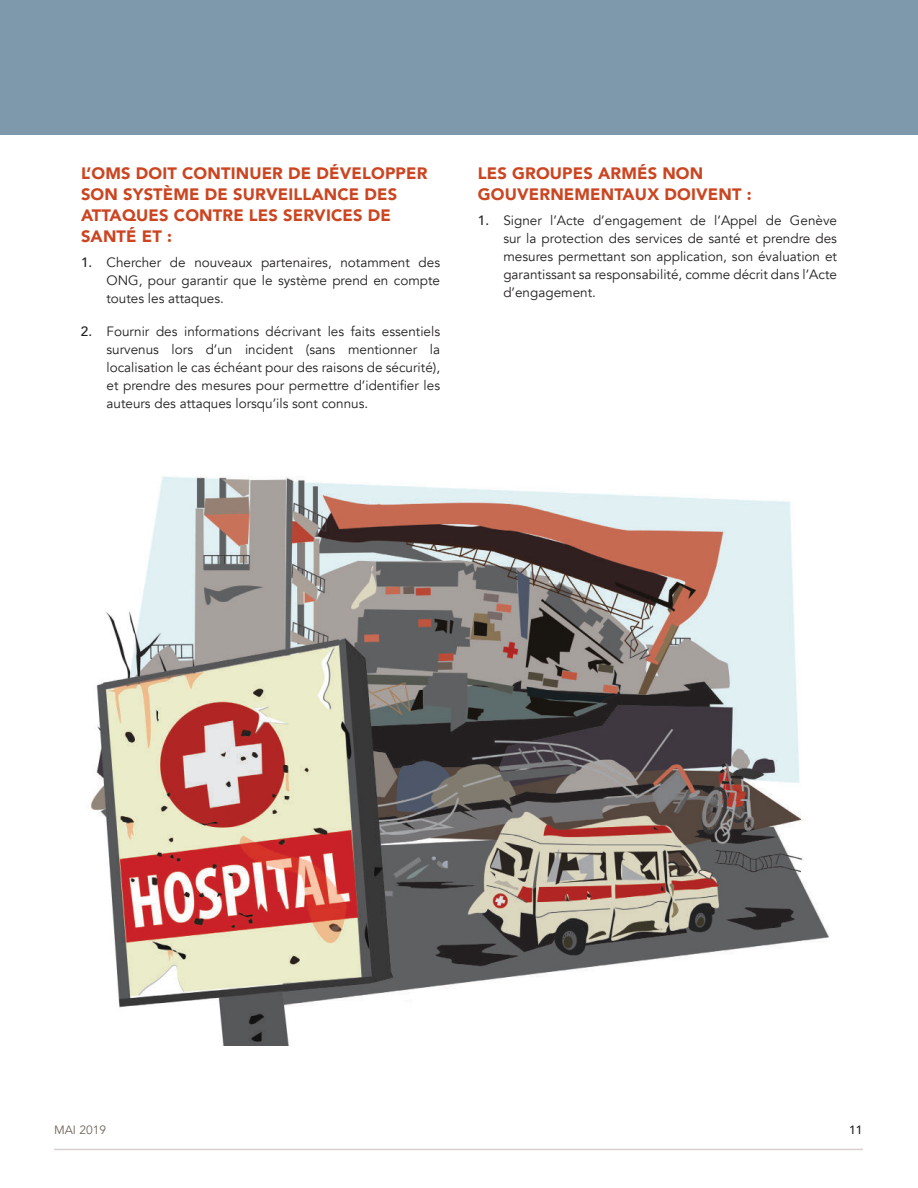
<style>
.page{position:relative;width:918px;height:1188px;background:#fff}
.page>*{position:absolute;margin:0;border:0;box-sizing:border-box;transform-origin:0 0}
.t1{font:900 16.5px/21px "Avenir";letter-spacing:.01em;color:#cb4521}
.t2{font:13.5px/18px "Avenir";color:#231f20;text-align:justify}
.t3{font:12px "Avenir";color:#6f645b}
.t4{font:500 12px "Avenir";color:#231f20}
.s1{font-weight:500}
</style>
<div class="page">
<div style="left:0;top:0;width:918px;height:135px;background:#7e99ac"></div>
<hr style="left:54px;top:1149px;width:809px;height:1px;background:#d7d2cf">
<img style="left:90px;top:476px;width:739px;height:569px">
<p class="t1" style="left:81px;top:162px;width:348px">L’OMS DOIT CONTINUER DE DÉVELOPPER<br>SON SYSTÈME DE SURVEILLANCE DES<br>ATTAQUES CONTRE LES SERVICES DE<br>SANTÉ ET :</p>
<p class="t2" style="left:107px;top:254px;width:335px;text-indent:-26px"><span class="s1">1.</span> Chercher de nouveaux partenaires, notamment des ONG, pour garantir que le système prend en compte toutes les attaques.</p>
<p class="t2" style="left:107px;top:324px;width:335px;text-indent:-26px"><span class="s1">2.</span> Fournir des informations décrivant les faits essentiels survenus lors d’un incident (sans mentionner la localisation le cas échéant pour des raisons de sécurité), et prendre des mesures pour permettre d’identifier les auteurs des attaques lorsqu’ils sont connus.</p>
<p class="t1" style="left:478px;top:162px;width:275px">LES GROUPES ARMÉS NON<br>GOUVERNEMENTAUX DOIVENT :</p>
<p class="t2" style="left:503px;top:212px;width:335px;text-indent:-26px"><span class="s1">1.</span> Signer l’Acte d’engagement de l’Appel de Genève sur la protection des services de santé et prendre des mesures permettant son application, son évaluation et garantissant sa responsabilité, comme décrit dans l’Acte d’engagement.</p>
<p class="t3" style="left:54px;top:1125px;width:54px">MAI 2019</p>
<p class="t4" style="left:849px;top:1123px;width:15px">11</p>
</div>
